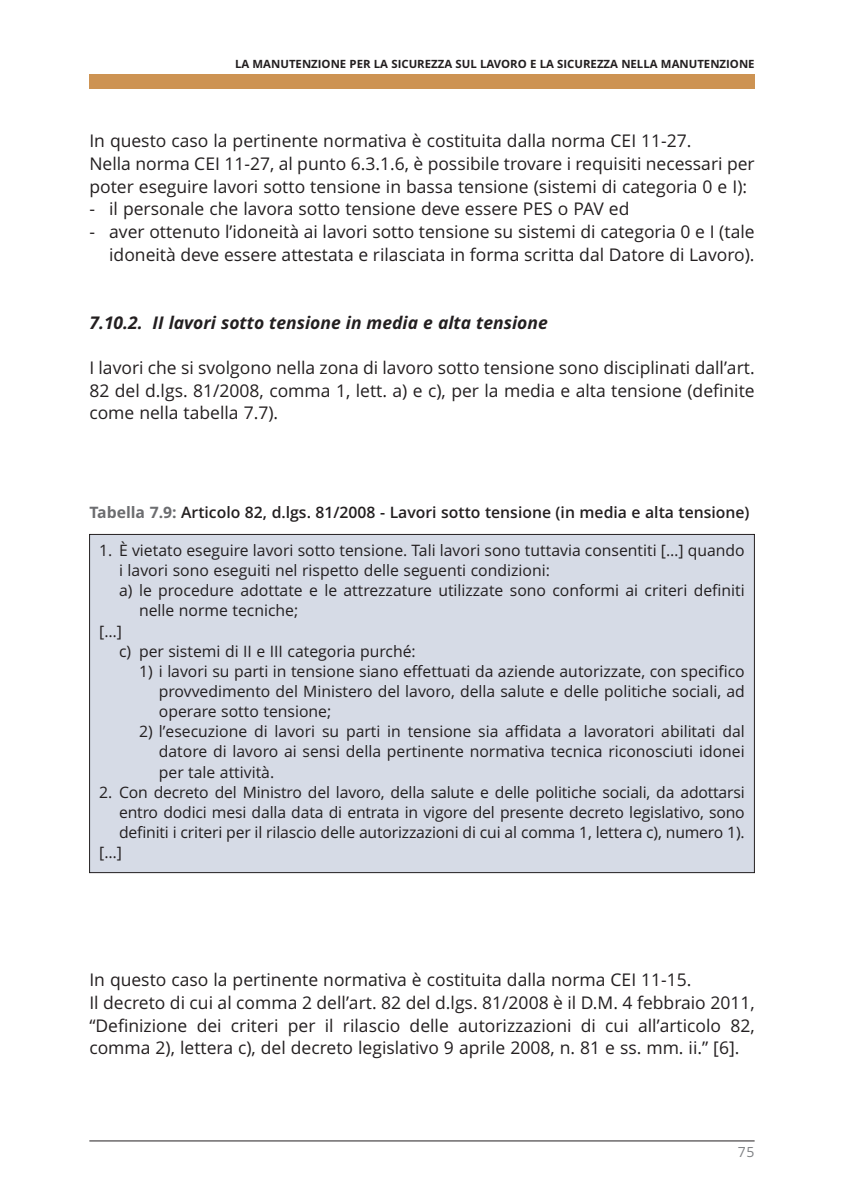
<style>
.page{position:relative;width:844px;height:1191px;background:#fff}
.page>*{position:absolute;margin:0;border:0;box-sizing:border-box;transform-origin:0 0}
.t1{font:17.5px/22.6px "Open Sans";color:#231f20}
.t2{font:italic 700 17.5px "Open Sans";color:#231f20}
.t3{font:15.75px/20.1px "Open Sans";color:#231f20;text-align:justify}
.t4{font:600 15.75px "Open Sans";color:#231f20}
.t5{font:14px "Open Sans";color:#808285}
.t6{font:700 11.38px "Open Sans";color:#231f20}
.s1{font-weight:700;color:#6c6d70}
</style>
<div class="page">
<div style="left:89px;top:74px;width:665px;height:15px;background:#cd9353"></div>
<hr style="left:89px;top:1140px;width:665px;height:1px;background:#231f20">
<div style="left:90px;top:534px;width:664px;height:338px;background:#d6dbe6"></div>
<p class="t6" style="left:235px;top:60px;width:521px">LA MANUTENZIONE PER LA SICUREZZA SUL LAVORO E LA SICUREZZA NELLA MANUTENZIONE</p>
<p class="t1" style="left:89px;top:131px;width:666px">In questo caso la pertinente normativa è costituita dalla norma CEI 11-27.<br>Nella norma CEI 11-27, al punto 6.3.1.6, è possibile trovare i requisiti necessari per poter eseguire lavori sotto tensione in bassa tensione (sistemi di categoria 0 e I):</p>
<p class="t1" style="left:89px;top:199px;width:541px">- il personale che lavora sotto tensione deve essere PES o PAV ed</p>
<p class="t1" style="left:89px;top:222px;width:666px;text-align:right">- aver ottenuto l’idoneità ai lavori sotto tensione su sistemi di categoria 0 e I (tale idoneità deve essere attestata e rilasciata in forma scritta dal Datore di Lavoro).</p>
<p class="t2" style="left:89px;top:315px;width:460px">7.10.2. II lavori sotto tensione in media e alta tensione</p>
<p class="t1" style="left:89px;top:358px;width:666px;text-align:justify">I lavori che si svolgono nella zona di lavoro sotto tensione sono disciplinati dall’art.<br>82 del d.lgs. 81/2008, comma 1, lett. a) e c), per la media e alta tensione (definite come nella tabella 7.7).</p>
<p class="t4" style="left:89px;top:506px;width:661px"><span class="s1">Tabella 7.9:</span> Articolo 82, d.lgs. 81/2008 - Lavori sotto tensione (in media e alta tensione)</p>
<p class="t3" style="left:99px;top:542px;width:646px">1. È vietato eseguire lavori sotto tensione. Tali lavori sono tuttavia consentiti […] quando</p>
<p class="t3" style="left:119px;top:562px;width:432px">i lavori sono eseguiti nel rispetto delle seguenti condizioni:</p>
<p class="t3" style="left:119px;top:582px;width:627px">a) le procedure adottate e le attrezzature utilizzate sono conformi ai criteri definiti</p>
<p class="t3" style="left:139px;top:602px;width:161px">nelle norme tecniche;</p>
<p class="t3" style="left:99px;top:622px;width:24px">[…]</p>
<p class="t3" style="left:119px;top:642px;width:298px">c) per sistemi di II e III categoria purché:</p>
<p class="t3" style="left:159px;top:662px;width:587px;text-indent:-20px">1) i lavori su parti in tensione siano effettuati da aziende autorizzate, con specifico provvedimento del Ministero del lavoro, della salute e delle politiche sociali, ad operare sotto tensione;</p>
<p class="t3" style="left:159px;top:723px;width:587px;text-indent:-20px">2) l’esecuzione di lavori su parti in tensione sia affidata a lavoratori abilitati dal datore di lavoro ai sensi della pertinente normativa tecnica riconosciuti idonei per tale attività.</p>
<p class="t3" style="left:99px;top:783px;width:646px">2. Con decreto del Ministro del lavoro, della salute e delle politiche sociali, da adottarsi</p>
<p class="t3" style="left:119px;top:803px;width:627px">entro dodici mesi dalla data di entrata in vigore del presente decreto legislativo, sono</p>
<p class="t3" style="left:119px;top:823px;width:627px">definiti i criteri per il rilascio delle autorizzazioni di cui al comma 1, lettera c), numero 1).</p>
<p class="t3" style="left:99px;top:844px;width:24px">[…]</p>
<p class="t1" style="left:89px;top:970px;width:666px">In questo caso la pertinente normativa è costituita dalla norma CEI 11-15.<br>Il decreto di cui al comma 2 dell’art. 82 del d.lgs. 81/2008 è il D.M. 4 febbraio 2011, “Definizione dei criteri per il rilascio delle autorizzazioni di cui all’articolo 82, comma 2), lettera c), del decreto legislativo 9 aprile 2008, n. 81 e ss. mm. ii.” [6].</p>
<p class="t5" style="left:737px;top:1146px;width:18px">75</p>
</div>
